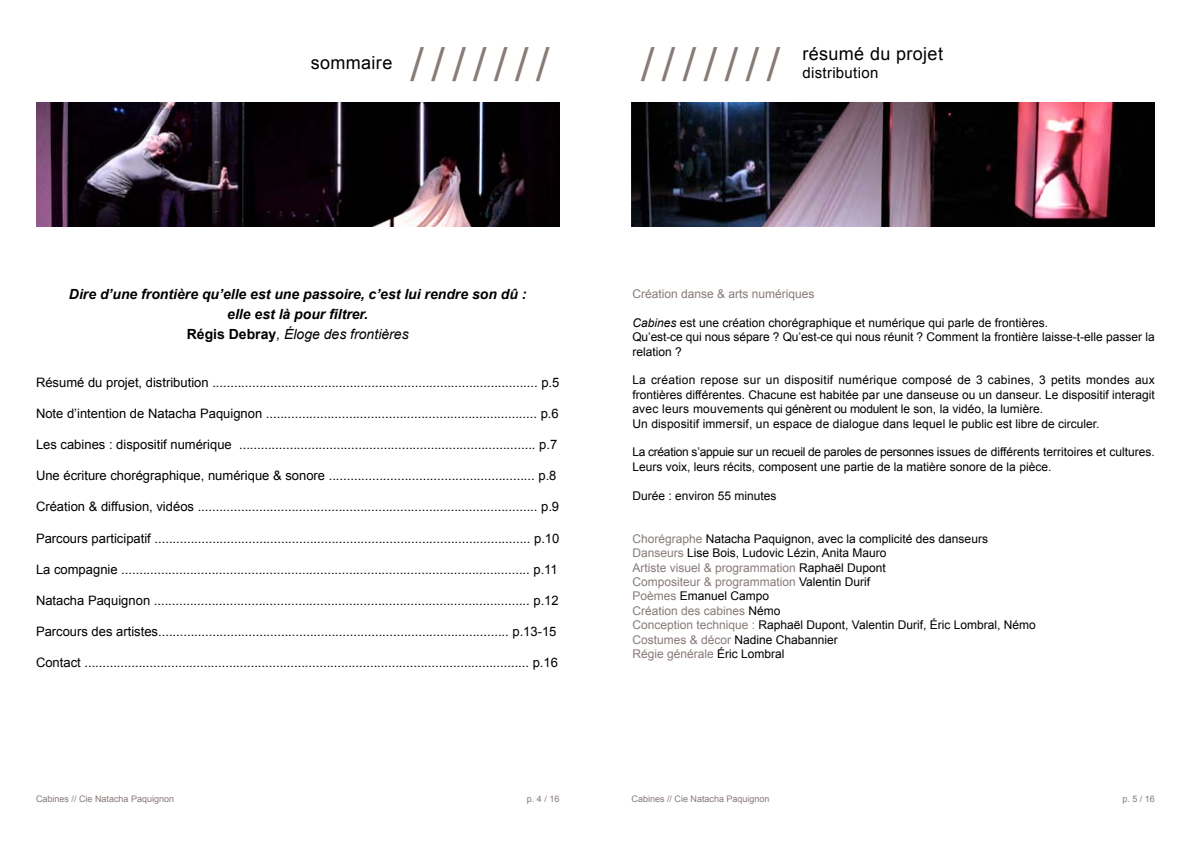
<style>
.page{position:relative;width:1191px;height:842px;background:#fff}
.page>*{position:absolute;margin:0;border:0;box-sizing:border-box;transform-origin:0 0}
.t1{font:700 48px "Minion Pro";color:#877b77}
.t2{font:18px "Arial";letter-spacing:.02em;color:#000}
.t3{font:15px "Arial";letter-spacing:.02em;color:#000}
.t4{font:italic 700 14px/20px "Arial";color:#000;text-align:center}
.t5{font:13px "Arial";color:#000}
.t6{font:12px/14.4px "Arial";color:#000}
.t7{font:12px "Arial";color:#877b77}
.t8{font:9px "Arial";color:#877b77}
.s1{font-style:normal}
.s2{font-weight:400}
.s3{font-style:italic}
.s4{color:#877b77}
</style>
<div class="page">
<img style="left:36px;top:102px;width:523px;height:125px">
<img style="left:631px;top:102px;width:524px;height:125px">
<h2 class="t2" style="left:311px;top:50px;width:83px">sommaire</h2>
<h1 class="t1" style="left:409px;top:30px;width:143px">///////</h1>
<h1 class="t1" style="left:640px;top:30px;width:143px">///////</h1>
<h2 class="t2" style="left:802px;top:41px;width:142px">résumé du projet</h2>
<p class="t3" style="left:802px;top:62px;width:77px">distribution</p>
<p class="t4" style="left:69px;top:285px;width:459px">Dire d’une frontière qu’elle est une passoire, c’est lui rendre son dû : elle est là pour filtrer.<br><span class="s1">Régis Debray</span><span class="s2">, Éloge des frontières</span></p>
<p class="t5" style="left:36px;top:373px;width:525px">Résumé du projet, distribution .......................................................................................... p.5</p>
<p class="t5" style="left:36px;top:405px;width:524px">Note d’intention de Natacha Paquignon ........................................................................... p.6</p>
<p class="t5" style="left:36px;top:436px;width:523px">Les cabines : dispositif numérique .................................................................................. p.7</p>
<p class="t5" style="left:36px;top:467px;width:522px">Une écriture chorégraphique, numérique &amp; sonore ......................................................... p.8</p>
<p class="t5" style="left:36px;top:498px;width:525px">Création &amp; diffusion, vidéos .............................................................................................. p.9</p>
<p class="t5" style="left:36px;top:529px;width:525px">Parcours participatif ........................................................................................................ p.10</p>
<p class="t5" style="left:36px;top:561px;width:523px">La compagnie ................................................................................................................. p.11</p>
<p class="t5" style="left:36px;top:592px;width:524px">Natacha Paquignon ........................................................................................................ p.12</p>
<p class="t5" style="left:36px;top:623px;width:522px">Parcours des artistes................................................................................................. p.13-15</p>
<p class="t5" style="left:36px;top:654px;width:523px">Contact ........................................................................................................................... p.16</p>
<p class="t7" style="left:632px;top:286px;width:184px">Création danse &amp; arts numériques</p>
<p class="t6" style="left:632px;top:315px;width:524px"><span class="s3">Cabines</span> est une création chorégraphique et numérique qui parle de frontières.<br>Qu’est-ce qui nous sépare ? Qu’est-ce qui nous réunit ? Comment la frontière laisse-t-elle passer la relation ?</p>
<p class="t6" style="left:632px;top:373px;width:524px">La création repose sur un dispositif numérique composé de 3 cabines, 3 petits mondes aux frontières différentes. Chacune est habitée par une danseuse ou un danseur. Le dispositif interagit avec leurs mouvements qui génèrent ou modulent le son, la vidéo, la lumière.<br>Un dispositif immersif, un espace de dialogue dans lequel le public est libre de circuler.</p>
<p class="t6" style="left:632px;top:445px;width:524px">La création s’appuie sur un recueil de paroles de personnes issues de différents territoires et cultures.<br>Leurs voix, leurs récits, composent une partie de la matière sonore de la pièce.</p>
<p class="t6" style="left:632px;top:488px;width:146px">Durée : environ 55 minutes</p>
<p class="t6" style="left:632px;top:531px;width:405px"><span class="s4">Chorégraphe</span> Natacha Paquignon, avec la complicité des danseurs <span class="s4">Danseurs</span> Lise Bois, Ludovic Lézin, Anita Mauro<br><span class="s4">Artiste visuel &amp; programmation</span> Raphaël Dupont<br><span class="s4">Compositeur &amp; programmation</span> Valentin Durif<br><span class="s4">Poèmes</span> Emanuel Campo<br><span class="s4">Création des cabines</span> Némo<br><span class="s4">Conception technique :</span> Raphaël Dupont, Valentin Durif, Éric Lombral, Némo <span class="s4">Costumes &amp; décor</span> Nadine Chabannier<br><span class="s4">Régie générale</span> Éric Lombral</p>
<p class="t8" style="left:36px;top:793px;width:140px">Cabines // Cie Natacha Paquignon</p>
<p class="t8" style="left:527px;top:793px;width:34px">p. 4 / 16</p>
<p class="t8" style="left:631px;top:793px;width:140px">Cabines // Cie Natacha Paquignon</p>
<p class="t8" style="left:1122px;top:793px;width:34px">p. 5 / 16</p>
</div>
